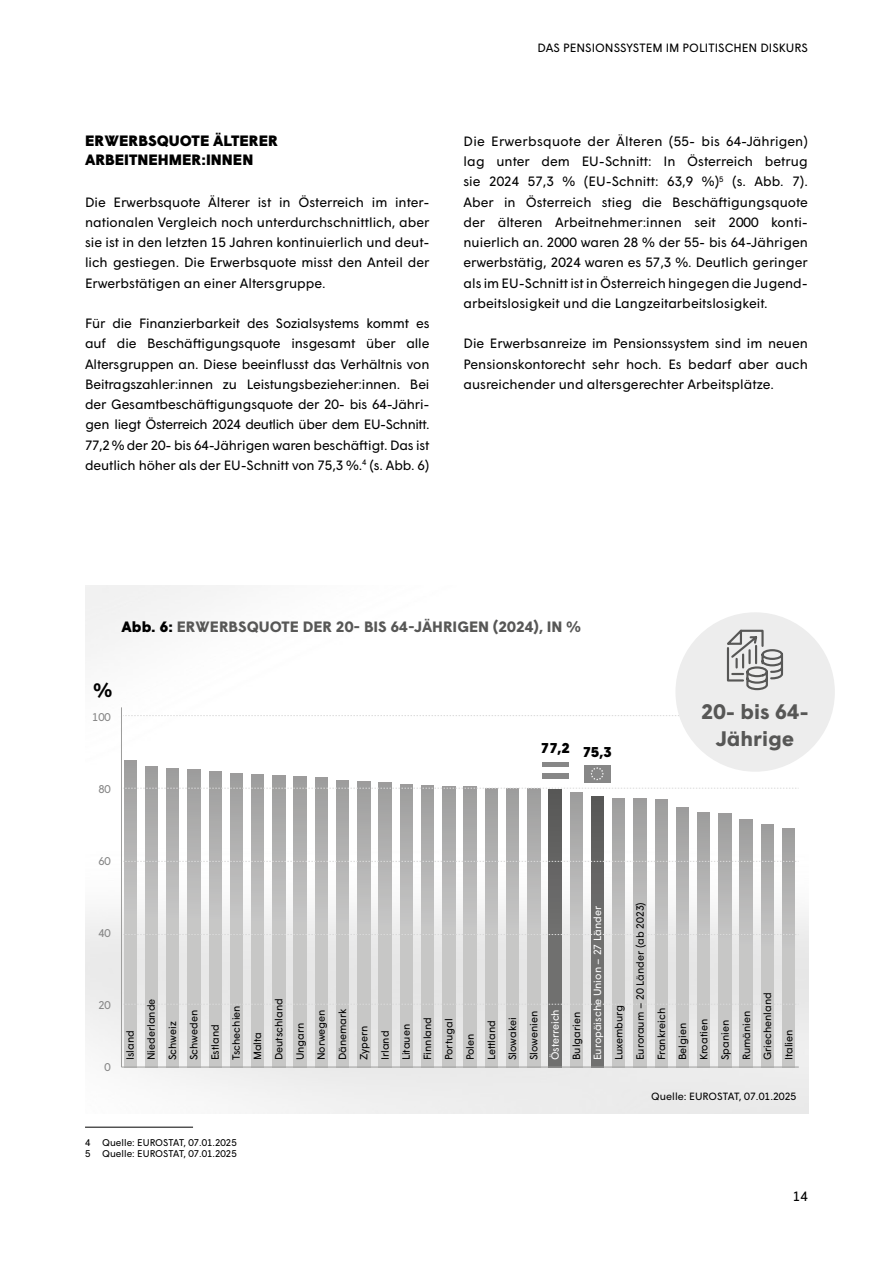
<style>
.page{position:relative;width:893px;height:1263px;background:#fff}
.page>*{position:absolute;margin:0;border:0;box-sizing:border-box;transform-origin:0 0}
.t1{font:700 21px/26.7px "Wigrum";color:#575756;text-align:center}
.t2{font:700 19.5px "Wigrum";color:#000}
.t3{font:700 15px "Wigrum";color:#575756}
.t4{font:900 15px/18.8px "Wigrum";color:#000}
.t5{font:900 14.25px "Wigrum";color:#000}
.t6{font:13.5px/20.2px "Wigrum";color:#000;text-align:justify}
.t7{font:12px "Wigrum";color:#000}
.t8{font:11.25px "Wigrum";color:#878787}
.t9{font:10.5px/21.3px "Wigrum";color:#000}
.t10{font:10.5px "Wigrum";color:#fff}
.t11{font:9.75px/10.5px "Wigrum";color:#000}
.s1{font-weight:900;color:#000}
</style>
<div class="page">
<img style="left:86px;top:586px;width:723px;height:527px">
<hr style="left:85px;top:1127px;width:108px;height:1px;background:#000">
<svg style="left:124px;top:760px;width:12px;height:307px;background:#bcbcbb"></svg>
<svg style="left:145px;top:767px;width:13px;height:300px;background:#bcbcbb"></svg>
<svg style="left:167px;top:768px;width:12px;height:299px;background:#bcbcbb"></svg>
<svg style="left:188px;top:770px;width:12px;height:297px;background:#bcbcbb"></svg>
<svg style="left:209px;top:772px;width:12px;height:295px;background:#bcbcbb"></svg>
<svg style="left:230px;top:773px;width:13px;height:294px;background:#bcbcbb"></svg>
<svg style="left:251px;top:775px;width:13px;height:292px;background:#bcbcbb"></svg>
<svg style="left:273px;top:775px;width:12px;height:292px;background:#bcbcbb"></svg>
<svg style="left:294px;top:777px;width:12px;height:290px;background:#bcbcbb"></svg>
<svg style="left:315px;top:778px;width:13px;height:289px;background:#bcbcbb"></svg>
<svg style="left:336px;top:780px;width:13px;height:287px;background:#bcbcbb"></svg>
<svg style="left:358px;top:781px;width:12px;height:286px;background:#bcbcbb"></svg>
<svg style="left:379px;top:782px;width:12px;height:285px;background:#bcbcbb"></svg>
<svg style="left:400px;top:785px;width:13px;height:282px;background:#bcbcbb"></svg>
<svg style="left:421px;top:786px;width:13px;height:281px;background:#bcbcbb"></svg>
<svg style="left:443px;top:786px;width:12px;height:281px;background:#bcbcbb"></svg>
<svg style="left:464px;top:787px;width:12px;height:280px;background:#bcbcbb"></svg>
<svg style="left:485px;top:789px;width:12px;height:278px;background:#bcbcbb"></svg>
<svg style="left:506px;top:789px;width:13px;height:278px;background:#bcbcbb"></svg>
<svg style="left:528px;top:789px;width:12px;height:278px;background:#bcbcbb"></svg>
<svg style="left:549px;top:789px;width:12px;height:278px;background:#696968"></svg>
<svg style="left:570px;top:793px;width:12px;height:274px;background:#bcbcbb"></svg>
<svg style="left:591px;top:796px;width:13px;height:271px;background:#696968"></svg>
<svg style="left:612px;top:798px;width:13px;height:269px;background:#bcbcbb"></svg>
<svg style="left:634px;top:798px;width:12px;height:269px;background:#bcbcbb"></svg>
<svg style="left:655px;top:799px;width:12px;height:268px;background:#bcbcbb"></svg>
<svg style="left:676px;top:808px;width:13px;height:259px;background:#bcbcbb"></svg>
<svg style="left:697px;top:812px;width:13px;height:255px;background:#bcbcbb"></svg>
<svg style="left:719px;top:813px;width:12px;height:254px;background:#bcbcbb"></svg>
<svg style="left:740px;top:820px;width:12px;height:247px;background:#bcbcbb"></svg>
<svg style="left:761px;top:825px;width:13px;height:242px;background:#bcbcbb"></svg>
<svg style="left:782px;top:828px;width:13px;height:239px;background:#bcbcbb"></svg>
<svg style="left:123px;top:1004px;width:676px;height:1px"></svg>
<svg style="left:123px;top:934px;width:676px;height:1px"></svg>
<svg style="left:123px;top:861px;width:676px;height:1px"></svg>
<svg style="left:123px;top:788px;width:676px;height:1px"></svg>
<svg style="left:123px;top:715px;width:556px;height:1px"></svg>
<hr style="left:121px;top:1067px;width:678px;height:1px;background:#9d9d9c">
<hr style="left:121px;top:707px;width:1px;height:360px;background:#9d9d9c">
<div style="left:542px;top:762px;width:26px;height:5px;background:#878787"></div>
<div style="left:542px;top:773px;width:26px;height:6px;background:#878787"></div>
<div style="left:542px;top:767px;width:26px;height:6px;background:#fff"></div>
<div style="left:584px;top:765px;width:26px;height:17px;background:#878787"></div>
<svg style="left:590px;top:767px;width:14px;height:13px"></svg>
<div style="left:675px;top:612px;width:160px;height:160px;background:#ededed;border-radius:50%"></div>
<svg style="left:726px;top:629px;width:58px;height:62px"></svg>
<p class="t4" style="left:85px;top:130px;width:195px">ERWERBSQUOTE ÄLTERER<br>ARBEITNEHMER:INNEN</p>
<p class="t6" style="left:85px;top:191px;width:346px">Die Erwerbsquote Älterer ist in Österreich im inter&shy;nationalen Vergleich noch unterdurchschnittlich, aber sie ist in den letzten 15 Jahren kontinuierlich und deut&shy;lich gestiegen. Die Erwerbsquote misst den Anteil der Erwerbstätigen an einer Altersgruppe.</p>
<p class="t6" style="left:85px;top:312px;width:346px">Für die Finanzierbarkeit des Sozialsystems kommt es auf die Beschäftigungsquote insgesamt über alle Altersgruppen an. Diese beeinflusst das Verhältnis von Beitragszahler:innen zu Leistungsbezieher:innen. Bei der Gesamtbeschäftigungsquote der 20- bis 64-Jähri&shy;gen liegt Österreich 2024 deutlich über dem EU-Schnitt.<br>77,2 % der 20- bis 64-Jährigen waren beschäftigt. Das ist deutlich höher als der EU-Schnitt von 75,3 %.<sup>4</sup> (s. Abb. 6)</p>
<p class="t7" style="left:538px;top:39px;width:272px">DAS PENSIONSSYSTEM IM POLITISCHEN DISKURS</p>
<p class="t6" style="left:463px;top:130px;width:346px">Die Erwerbsquote der Älteren (55- bis 64-Jährigen) lag unter dem EU-Schnitt: In Österreich betrug sie 2024 57,3 % (EU-Schnitt: 63,9 %)<sup>5</sup> (s. Abb. 7).<br>Aber in Österreich stieg die Beschäftigungsquote der älteren Arbeitnehmer:innen seit 2000 konti&shy;nuierlich an. 2000 waren 28 % der 55- bis 64-Jährigen erwerbstätig, 2024 waren es 57,3 %. Deutlich geringer als im EU-Schnitt ist in Österreich hingegen die Jugend&shy;arbeitslosigkeit und die Langzeitarbeitslosigkeit.</p>
<p class="t6" style="left:463px;top:332px;width:346px">Die Erwerbsanreize im Pensionssystem sind im neuen Pensionskontorecht sehr hoch. Es bedarf aber auch ausreichender und altersgerechter Arbeitsplätze.</p>
<p class="t3" style="left:122px;top:615px;width:461px"><span class="s1">Abb. 6:</span> ERWERBSQUOTE DER 20- BIS 64-JÄHRIGEN (2024), IN %</p>
<h2 class="t2" style="left:93px;top:676px;width:21px">%</h2>
<p class="t8" style="left:92px;top:708px;width:20px">100</p>
<p class="t8" style="left:98px;top:780px;width:14px">80</p>
<p class="t5" style="left:540px;top:739px;width:73px">77,2 75,3</p>
<h1 class="t1" style="left:701px;top:697px;width:109px">20- bis 64-<br>Jährige</h1>
<p class="t8" style="left:98px;top:852px;width:14px">60</p>
<p class="t8" style="left:98px;top:924px;width:14px">40</p>
<p class="t8" style="left:98px;top:996px;width:14px">20</p>
<p class="t8" style="left:105px;top:1059px;width:8px">0</p>
<p class="t9" style="left:119px;top:1060px;width:64px;rotate:-90deg">Island<br>Niederlande<br>Schweiz<br>Schweden<br>Estland<br>Tschechien<br>Malta<br>Deutschland<br>Ungarn<br>Norwegen<br>Dänemark<br>Zypern<br>Irland</p>
<p class="t9" style="left:395px;top:1060px;width:38px;rotate:-90deg">Litauen</p>
<p class="t9" style="left:416px;top:1060px;width:51px;rotate:-90deg">Finnland<br>Portugal<br>Polen<br>Lettland<br>Slowakei<br>Slowenien</p>
<p class="t10" style="left:547px;top:1060px;width:53px;rotate:-90deg">Österreich</p>
<p class="t9" style="left:565px;top:1060px;width:50px;rotate:-90deg">Bulgarien</p>
<p class="t10" style="left:590px;top:1060px;width:156px;rotate:-90deg">Europäische Union – 27 Länder</p>
<p class="t9" style="left:607px;top:1060px;width:160px;rotate:-90deg">Luxemburg<br>Euroraum – 20 Länder (ab 2023)<br>Frankreich<br>Belgien<br>Kroatien<br>Spanien<br>Rumänien<br>Griechenland<br>Italien</p>
<p class="t9" style="left:651px;top:1085px;width:147px">Quelle: EUROSTAT, 07.01.2025</p>
<p class="t11" style="left:85px;top:1137px;width:153px">4 Quelle: EUROSTAT, 07.01.2025<br>5 Quelle: EUROSTAT, 07.01.2025</p>
<p class="t6" style="left:793px;top:1185px;width:16px">14</p>
</div>
